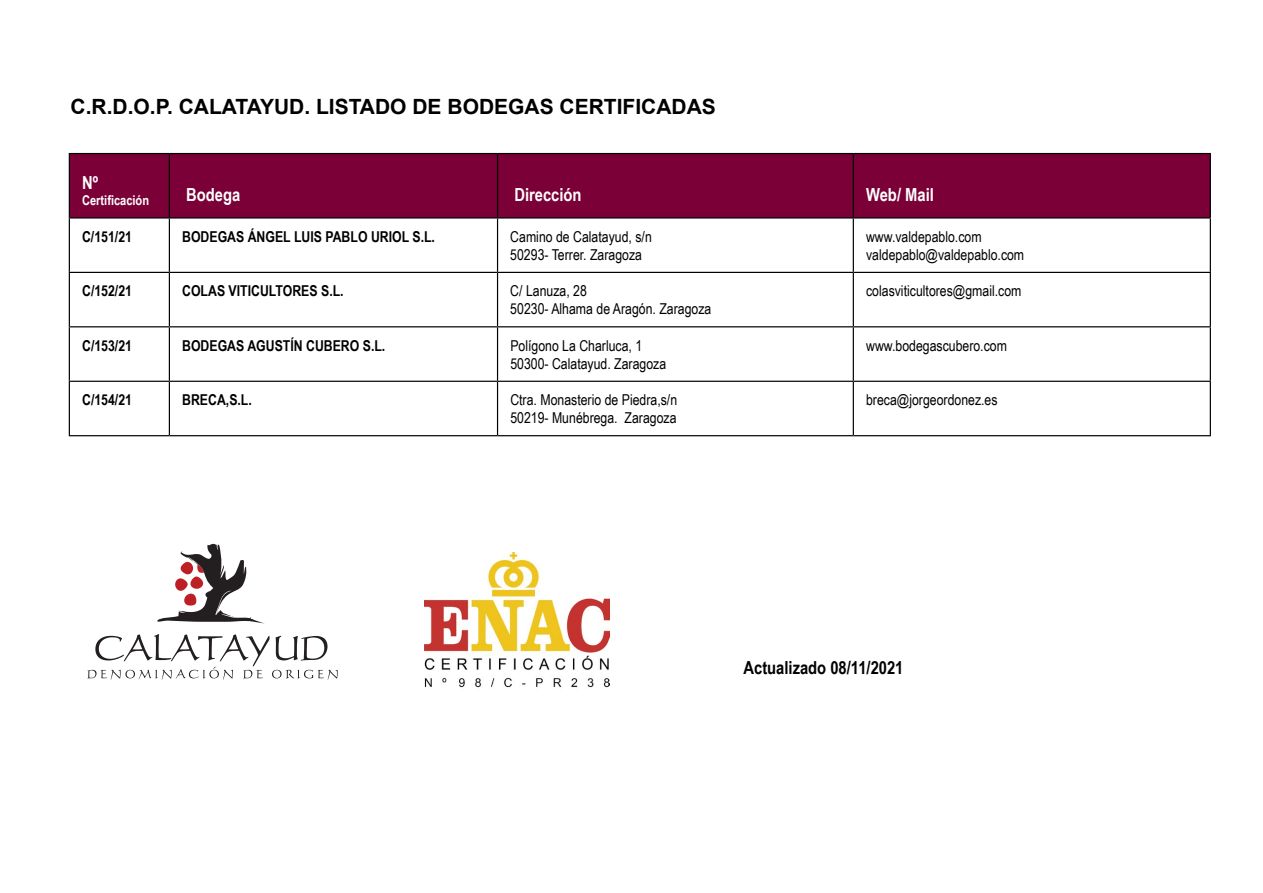
<style>
.page{position:relative;width:1263px;height:893px;background:#fff}
.page>*{position:absolute;margin:0;border:0;box-sizing:border-box;transform-origin:0 0}
.t1{font:700 21px "Arial";color:#000}
.t2{font:700 18px "Arial Narrow";color:#fff}
.t3{font:700 18px "Arial Narrow";color:#000}
.t4{font:15px/18px "Arial Narrow";color:#000}
.t5{font:700 15px "Arial Narrow";color:#000}
.t6{font:700 13.5px "Arial Narrow";color:#fff}
</style>
<div class="page">
<img style="left:424px;top:553px;width:185px;height:135px">
<svg style="left:87px;top:634px;width:251px;height:46px"></svg>
<svg style="left:157px;top:544px;width:108px;height:80px"></svg>
<div style="left:70px;top:154px;width:1140px;height:63px;background:#7a0037"></div>
<hr style="left:69px;top:153px;width:100px;height:1px;background:#000">
<hr style="left:69px;top:154px;width:1px;height:63px;background:#000">
<hr style="left:169px;top:153px;width:328px;height:1px;background:#000">
<hr style="left:169px;top:154px;width:1px;height:63px;background:#000">
<hr style="left:497px;top:153px;width:356px;height:1px;background:#000">
<hr style="left:497px;top:154px;width:1px;height:63px;background:#000">
<hr style="left:853px;top:153px;width:358px;height:1px;background:#000">
<hr style="left:853px;top:154px;width:1px;height:63px;background:#000">
<hr style="left:1210px;top:154px;width:1px;height:63px;background:#000">
<hr style="left:69px;top:217px;width:100px;height:2px;background:#000">
<hr style="left:69px;top:219px;width:1px;height:53px;background:#000">
<hr style="left:169px;top:217px;width:328px;height:2px;background:#000">
<hr style="left:169px;top:219px;width:1px;height:53px;background:#000">
<hr style="left:497px;top:217px;width:356px;height:2px;background:#000">
<hr style="left:497px;top:219px;width:1px;height:53px;background:#000">
<hr style="left:853px;top:217px;width:358px;height:2px;background:#000">
<hr style="left:853px;top:219px;width:1px;height:53px;background:#000">
<hr style="left:1210px;top:219px;width:1px;height:53px;background:#000">
<hr style="left:69px;top:272px;width:100px;height:1px;background:#000">
<hr style="left:69px;top:273px;width:1px;height:53px;background:#000">
<hr style="left:169px;top:272px;width:328px;height:1px;background:#000">
<hr style="left:169px;top:273px;width:1px;height:53px;background:#000">
<hr style="left:497px;top:272px;width:356px;height:1px;background:#000">
<hr style="left:497px;top:273px;width:1px;height:53px;background:#000">
<hr style="left:853px;top:272px;width:358px;height:1px;background:#000">
<hr style="left:853px;top:273px;width:1px;height:53px;background:#000">
<hr style="left:1210px;top:273px;width:1px;height:53px;background:#000">
<hr style="left:69px;top:326px;width:100px;height:1px;background:#000">
<hr style="left:69px;top:327px;width:1px;height:54px;background:#000">
<hr style="left:169px;top:326px;width:328px;height:1px;background:#000">
<hr style="left:169px;top:327px;width:1px;height:54px;background:#000">
<hr style="left:497px;top:326px;width:356px;height:1px;background:#000">
<hr style="left:497px;top:327px;width:1px;height:54px;background:#000">
<hr style="left:853px;top:326px;width:358px;height:1px;background:#000">
<hr style="left:853px;top:327px;width:1px;height:54px;background:#000">
<hr style="left:1210px;top:327px;width:1px;height:54px;background:#000">
<hr style="left:69px;top:381px;width:100px;height:1px;background:#000">
<hr style="left:69px;top:382px;width:1px;height:53px;background:#000">
<hr style="left:169px;top:381px;width:328px;height:1px;background:#000">
<hr style="left:169px;top:382px;width:1px;height:53px;background:#000">
<hr style="left:497px;top:381px;width:356px;height:1px;background:#000">
<hr style="left:497px;top:382px;width:1px;height:53px;background:#000">
<hr style="left:853px;top:381px;width:358px;height:1px;background:#000">
<hr style="left:853px;top:382px;width:1px;height:53px;background:#000">
<hr style="left:1210px;top:382px;width:1px;height:53px;background:#000">
<hr style="left:69px;top:435px;width:100px;height:1px;background:#000">
<hr style="left:169px;top:435px;width:328px;height:1px;background:#000">
<hr style="left:497px;top:435px;width:356px;height:1px;background:#000">
<hr style="left:853px;top:435px;width:358px;height:1px;background:#000">
<h1 class="t1" style="left:71px;top:93px;width:647px">C.R.D.O.P. CALATAYUD. LISTADO DE BODEGAS CERTIFICADAS</h1>
<p class="t2" style="left:82px;top:169px;width:18px">Nº</p>
<p class="t6" style="left:82px;top:190px;width:69px">Certificación</p>
<p class="t2" style="left:186px;top:181px;width:56px">Bodega</p>
<p class="t2" style="left:514px;top:181px;width:69px">Dirección</p>
<p class="t2" style="left:866px;top:181px;width:69px">Web/ Mail</p>
<p class="t5" style="left:82px;top:225px;width:51px">C/151/21</p>
<p class="t5" style="left:182px;top:225px;width:254px">BODEGAS ÁNGEL LUIS PABLO URIOL S.L.</p>
<p class="t4" style="left:510px;top:227px;width:143px">Camino de Calatayud, s/n<br>50293- Terrer. Zaragoza</p>
<p class="t4" style="left:866px;top:227px;width:160px">www.valdepablo.com valdepablo@valdepablo.com</p>
<p class="t5" style="left:82px;top:279px;width:51px">C/152/21</p>
<p class="t5" style="left:182px;top:279px;width:163px">COLAS VITICULTORES S.L.</p>
<p class="t4" style="left:510px;top:281px;width:203px">C/ Lanuza, 28<br>50230- Alhama de Aragón. Zaragoza</p>
<p class="t4" style="left:866px;top:281px;width:157px">colasviticultores@gmail.com</p>
<p class="t5" style="left:82px;top:334px;width:51px">C/153/21</p>
<p class="t5" style="left:182px;top:334px;width:205px">BODEGAS AGUSTÍN CUBERO S.L.</p>
<p class="t4" style="left:510px;top:336px;width:157px">Polígono La Charluca, 1<br>50300- Calatayud. Zaragoza</p>
<p class="t4" style="left:866px;top:336px;width:142px">www.bodegascubero.com</p>
<p class="t5" style="left:82px;top:388px;width:51px">C/154/21</p>
<p class="t5" style="left:182px;top:388px;width:71px">BRECA,S.L.</p>
<p class="t4" style="left:510px;top:390px;width:168px">Ctra. Monasterio de Piedra,s/n<br>50219- Munébrega. Zaragoza</p>
<p class="t4" style="left:866px;top:390px;width:133px">breca@jorgeordonez.es</p>
<p class="t3" style="left:743px;top:654px;width:162px">Actualizado 08/11/2021</p>
</div>
